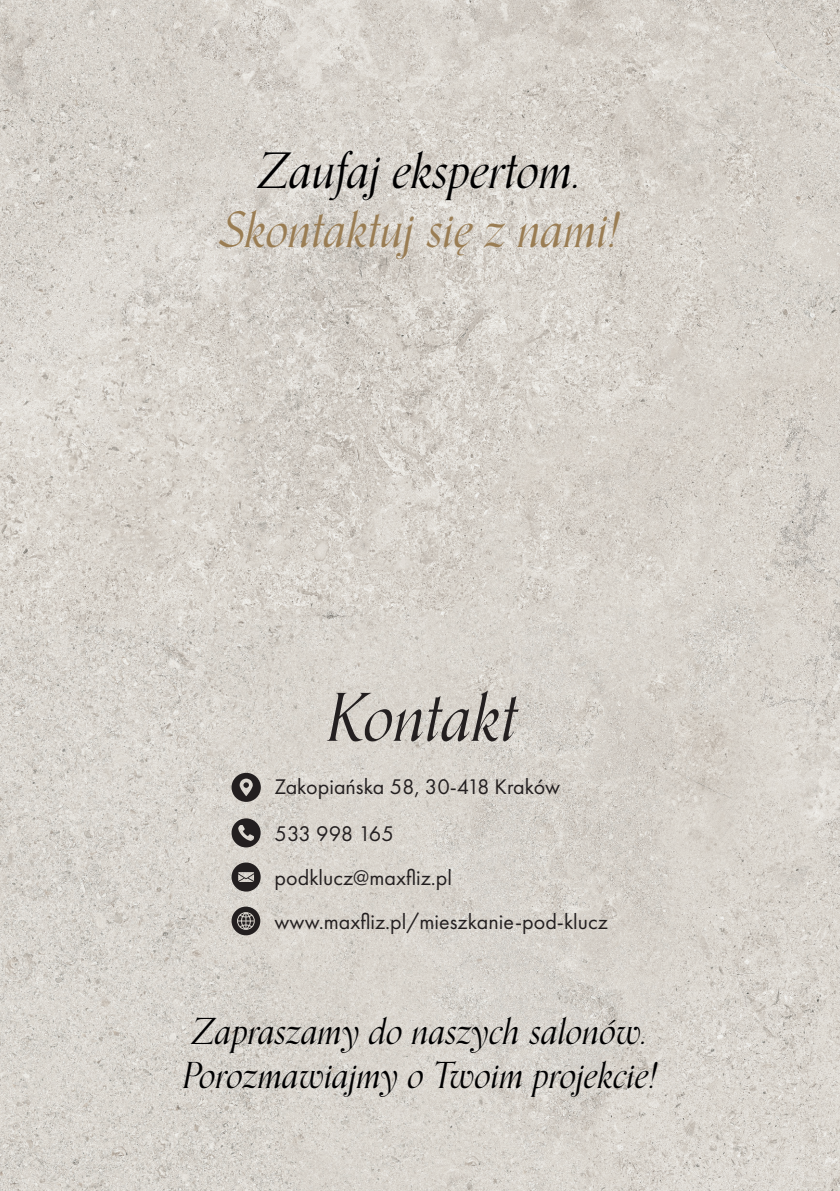
<style>
.page{position:relative;width:840px;height:1191px;background:#fff}
.page>*{position:absolute;margin:0;border:0;box-sizing:border-box;transform-origin:0 0}
.t1{font:italic 66px "Orpheus Pro";color:#231f20}
.t2{font:italic 49px "Orpheus Pro";color:#9a7d53}
.t3{font:italic 49px "Orpheus Pro";color:#000001}
.t4{font:italic 36px "Orpheus Pro";color:#000001}
.rozmiar_płytek{font:22px "Futura PT";color:#231f20}
</style>
<div class="page">
<img style="left:0;top:0;width:839px;height:1191px">
<svg style="left:231px;top:773px;width:30px;height:29px"></svg>
<svg style="left:231px;top:818px;width:29px;height:29px"></svg>
<svg style="left:231px;top:862px;width:29px;height:29px"></svg>
<svg style="left:231px;top:906px;width:29px;height:29px"></svg>
<p class="t3" style="left:258px;top:132px;width:324px">Zaufaj ekspertom.</p>
<p class="t2" style="left:220px;top:191px;width:400px">Skontaktuj się z nami!</p>
<p class="t1" style="left:327px;top:665px;width:192px">Kontakt</p>
<p class="rozmiar_płytek" style="left:274px;top:773px;width:287px">Zakopiańska 58, 30-418 Kraków</p>
<p class="rozmiar_płytek" style="left:274px;top:821px;width:121px">533 998 165</p>
<p class="rozmiar_płytek" style="left:274px;top:865px;width:179px">podklucz@maxfliz.pl</p>
<p class="rozmiar_płytek" style="left:274px;top:909px;width:334px">www.maxfliz.pl/mieszkanie-pod-klucz</p>
<p class="t4" style="left:192px;top:1003px;width:456px">Zapraszamy do naszych salonów.</p>
<p class="t4" style="left:183px;top:1046px;width:475px">Porozmawiajmy o Twoim projekcie!</p>
</div>
